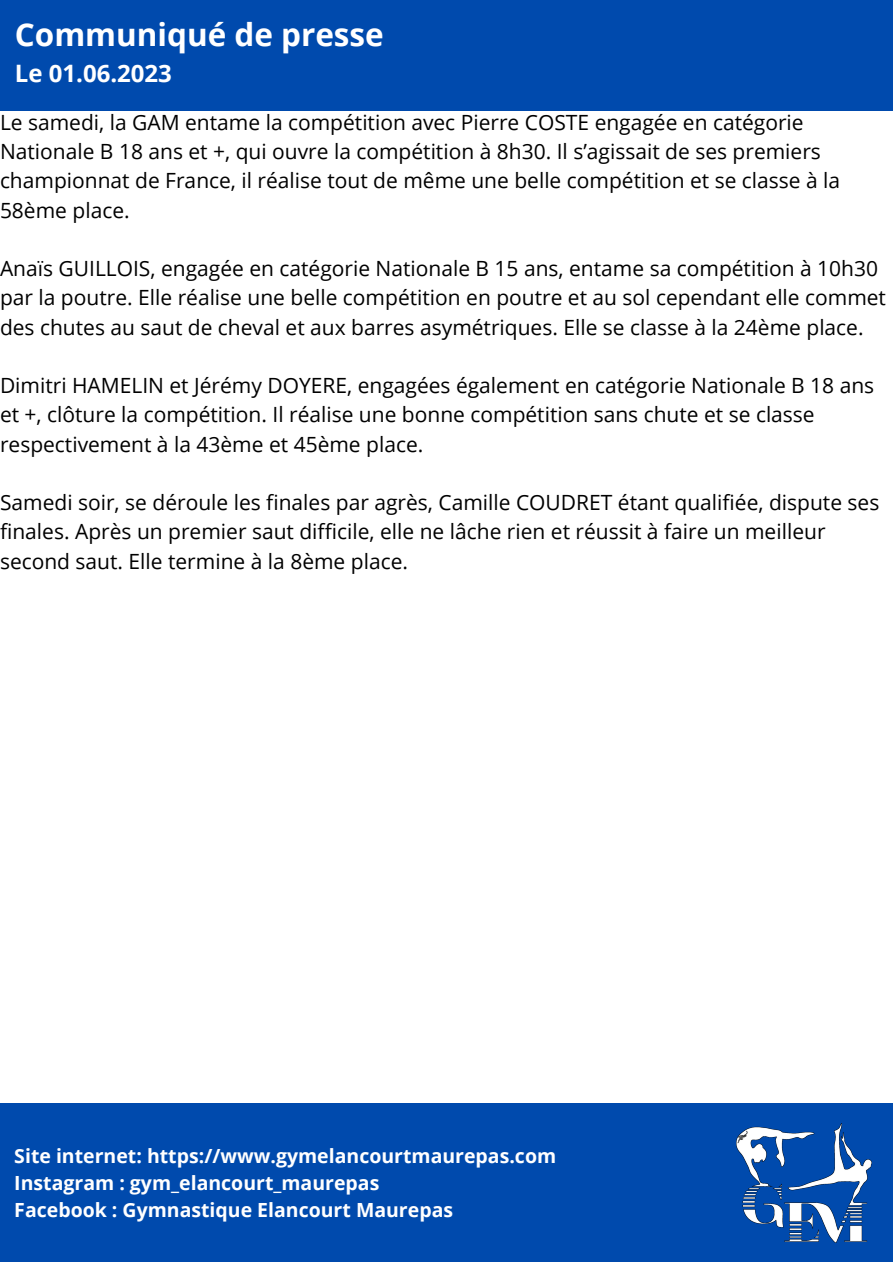
<style>
.page{position:relative;width:893px;height:1264px;background:#fff}
.page>*{position:absolute;margin:0;border:0;box-sizing:border-box;transform-origin:0 0}
.t1{font:700 31.5px "Open Sans";color:#fff}
.t2{font:700 24px "Open Sans";color:#fff}
.t3{font:21px/29.2px "Open Sans";color:#000}
.t4{font:700 19.5px "Open Sans";color:#fff}
</style>
<div class="page">
<div style="left:0;top:0;width:892px;height:111px;background:#004aad"></div>
<div style="left:0;top:1103px;width:892px;height:159px;background:#004aad"></div>
<img style="left:736px;top:1123px;width:135px;height:119px">
<p class="t1" style="left:15px;top:12px;width:370px">Communiqué de presse</p>
<p class="t2" style="left:15px;top:56px;width:159px">Le 01.06.2023</p>
<p class="t3" style="left:0;top:107px;width:841px">Le samedi, la GAM entame la compétition avec Pierre COSTE engagée en catégorie Nationale B 18 ans et +, qui ouvre la compétition à 8h30. Il s’agissait de ses premiers championnat de France, il réalise tout de même une belle compétition et se classe à la 58ème place.</p>
<p class="t3" style="left:0;top:253px;width:887px">Anaïs GUILLOIS, engagée en catégorie Nationale B 15 ans, entame sa compétition à 10h30 par la poutre. Elle réalise une belle compétition en poutre et au sol cependant elle commet des chutes au saut de cheval et aux barres asymétriques. Elle se classe à la 24ème place.</p>
<p class="t3" style="left:0;top:370px;width:875px">Dimitri HAMELIN et Jérémy DOYERE, engagées également en catégorie Nationale B 18 ans et +, clôture la compétition. Il réalise une bonne compétition sans chute et se classe respectivement à la 43ème et 45ème place.</p>
<p class="t3" style="left:0;top:487px;width:880px">Samedi soir, se déroule les finales par agrès, Camille COUDRET étant qualifiée, dispute ses finales. Après un premier saut difficile, elle ne lâche rien et réussit à faire un meilleur second saut. Elle termine à la 8ème place.</p>
<p class="t4" style="left:14px;top:1141px;width:543px">Site internet: https://www.gymelancourtmaurepas.com</p>
<p class="t4" style="left:14px;top:1168px;width:366px">Instagram : gym_elancourt_maurepas</p>
<p class="t4" style="left:14px;top:1195px;width:440px">Facebook : Gymnastique Elancourt Maurepas</p>
</div>
